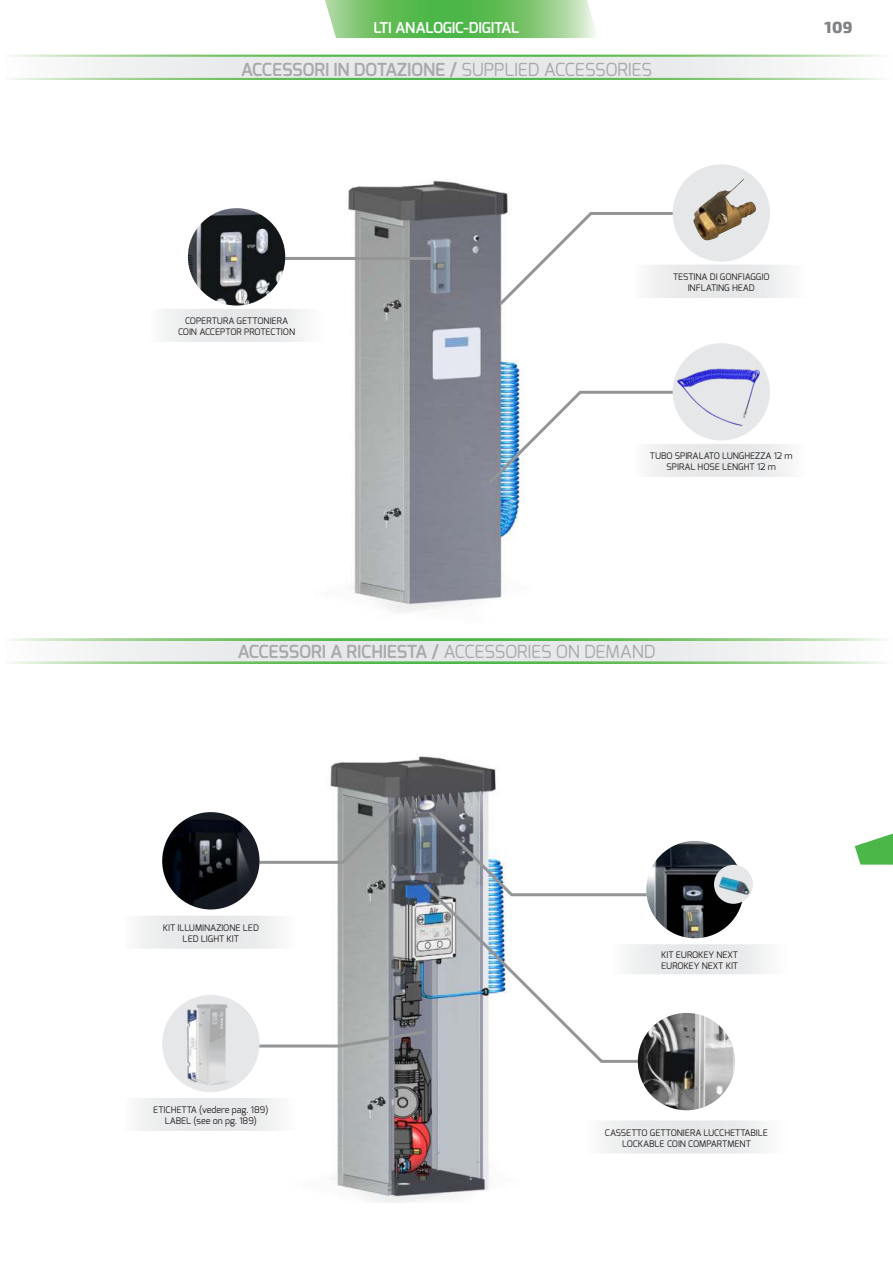
<style>
.page{position:relative;width:893px;height:1263px;background:#fff}
.page>*{position:absolute;margin:0;border:0;box-sizing:border-box;transform-origin:0 0}
.t1{font:600 18px "Exo";letter-spacing:-.01em;color:#a7a9ab}
.t2{font:800 16.2px "Exo 2";color:#808284}
.t3{font:600 15px "Exo";letter-spacing:-.01em;color:#fff}
.t4{font:9px/10.8px "Exo";color:#221f1f;text-align:center}
.s1{font-weight:400}
</style>
<div class="page">
<svg style="left:855px;top:833px;width:38px;height:32px"></svg>
<img style="left:208px;top:756px;width:532px;height:446px">
<img style="left:187px;top:180px;width:583px;height:432px">
<img style="left:396px;top:790px;width:102px;height:12px">
<svg style="left:486px;top:389px;width:228px;height:97px"></svg>
<img style="left:162px;top:812px;width:97px;height:97px;border-radius:49px">
<img style="left:638px;top:1013px;width:97px;height:97px;border-radius:49px">
<img style="left:715px;top:944px;width:51px;height:30px">
<img style="left:138px;top:1098px;width:160px;height:33px">
<img style="left:586px;top:1120px;width:177px;height:33px">
<svg style="left:210px;top:802px;width:505px;height:262px"></svg>
<div style="left:162px;top:995px;width:97px;height:97px;background:#e6e7e8;border-radius:50%"></div>
<img style="left:180px;top:995px;width:64px;height:94px">
<img style="left:164px;top:309px;width:159px;height:33px">
<img style="left:10px;top:55px;width:874px;height:25px">
<img style="left:10px;top:638px;width:874px;height:26px">
<svg style="left:497px;top:210px;width:227px;height:98px"></svg>
<div style="left:673px;top:164px;width:97px;height:98px;background:#e6e7e8;border-radius:50%"></div>
<img style="left:693px;top:178px;width:65px;height:63px">
<img style="left:634px;top:265px;width:153px;height:33px">
<img style="left:325px;top:0;width:271px;height:38px">
<hr style="left:257px;top:257px;width:174px;height:3px;background:#939597">
<div style="left:673px;top:343px;width:97px;height:97px;background:#e6e7e8;border-radius:50%"></div>
<img style="left:677px;top:368px;width:78px;height:60px">
<img style="left:634px;top:444px;width:153px;height:33px">
<img style="left:188px;top:208px;width:97px;height:97px;border-radius:49px">
<img style="left:646px;top:841px;width:98px;height:97px;border-radius:49px">
<div style="left:714px;top:865px;width:39px;height:39px;background:#e6e7e8;border-radius:50%"></div>
<img style="left:714px;top:870px;width:39px;height:28px">
<h3 class="t3" style="left:373px;top:21px;width:147px">LTI ANALOGIC-DIGITAL</h3>
<h1 class="t1" style="left:241px;top:60px;width:413px">ACCESSORI IN DOTAZIONE / <span class="s1">SUPPLIED ACCESSORIES</span></h1>
<h2 class="t2" style="left:825px;top:18px;width:29px">109</h2>
<p class="t4" style="left:178px;top:316px;width:119px">COPERTURA GETTONIERA<br>COIN ACCEPTOR PROTECTION</p>
<p class="t4" style="left:673px;top:272px;width:98px">TESTINA DI GONFIAGGIO<br>INFLATING HEAD</p>
<p class="t4" style="left:650px;top:451px;width:144px">TUBO SPIRALATO LUNGHEZZA 12 m<br>SPIRAL HOSE LENGHT 12 m</p>
<h1 class="t1" style="left:237px;top:642px;width:420px">ACCESSORI A RICHIESTA / <span class="s1">ACCESSORIES ON DEMAND</span></h1>
<p class="t4" style="left:163px;top:923px;width:98px">KIT ILLUMINAZIONE LED<br>LED LIGHT KIT</p>
<p class="t4" style="left:153px;top:1105px;width:117px">ETICHETTA (vedere pag. 189)<br>LABEL (see on pg. 189)</p>
<p class="t4" style="left:661px;top:950px;width:78px;text-align:left">KIT EUROKEY NEXT<br>EUROKEY NEXT KIT</p>
<p class="t4" style="left:605px;top:1127px;width:165px">CASSETTO GETTONIERA LUCCHETTABILE<br>LOCKABLE COIN COMPARTMENT</p>
</div>
